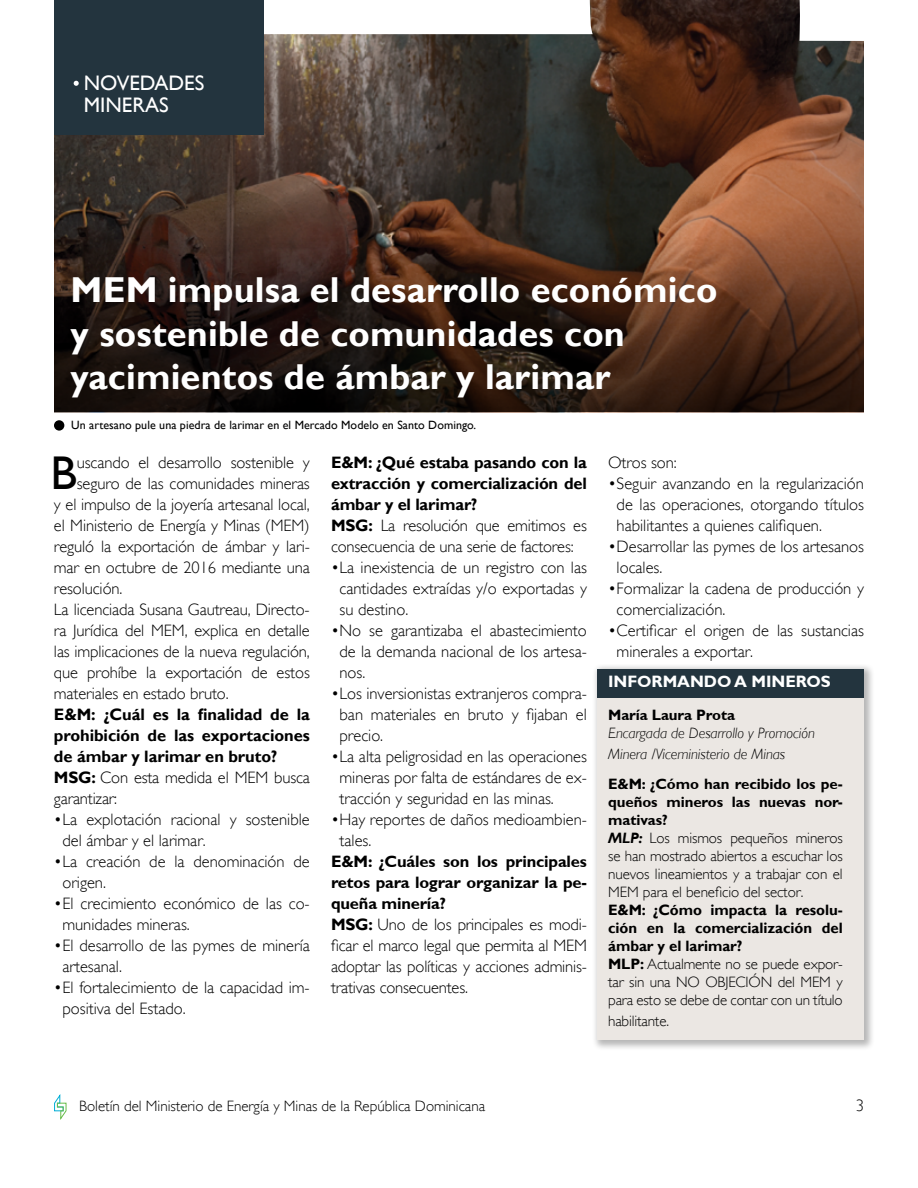
<style>
.page{position:relative;width:918px;height:1188px;background:#fff}
.page>*{position:absolute;margin:0;border:0;box-sizing:border-box;transform-origin:0 0}
.t1{font:47.25px "Gill Sans";color:#000}
.t2{font:700 36px/43.2px "Gill Sans";letter-spacing:.005em;color:#fff}
.t3{font:21px/22.6px "Gill Sans";color:#fff}
.t4{font:300 16.5px/21px "Gill Sans";color:#000}
.t5{font:700 16.5px/21px "Gill Sans";letter-spacing:-.01em;color:#000}
.t6{font:700 16.5px "Gill Sans";letter-spacing:-.005em;color:#fff}
.t7{font:300 15px/18px "Gill Sans";letter-spacing:-.005em;color:#000}
.t8{font:italic 300 15px/21px "Gill Sans";letter-spacing:-.005em;color:#000}
.t9{font:700 15px "Gill Sans";letter-spacing:-.005em;color:#000}
.t10{font:12px "Gill Sans";letter-spacing:.005em;color:#000}
.s1{font-weight:300}
.s2{font-weight:700}
.s3{font-weight:700;font-style:italic}
</style>
<div class="page">
<svg style="left:54px;top:1094px;width:13px;height:26px"></svg>
<div style="left:593px;top:664px;width:282px;height:387px;background:#000;opacity:.29"></div>
<div style="left:598px;top:669px;width:266px;height:371px;background:#ebe7e3"></div>
<img style="left:54px;top:0;width:810px;height:206px">
<svg style="left:54px;top:206px;width:810px;height:206px;background:#392318"></svg>
<div style="left:54px;top:420px;width:10px;height:11px;background:#000;border-radius:50%"></div>
<div style="left:54px;top:0;width:210px;height:135px;background:#23343e"></div>
<svg style="left:74px;top:81px;width:5px;height:5px"></svg>
<div style="left:598px;top:669px;width:266px;height:29px;background:#23343e"></div>
<p class="t3" style="left:84px;top:72px;width:122px">NOVEDADES<br>MINERAS</p>
<h2 class="t2" style="left:71px;top:270px;width:648px">MEM impulsa el desarrollo económico y sostenible de comunidades con yacimientos de ámbar y larimar</h2>
<p class="t10" style="left:71px;top:418px;width:406px">Un artesano pule una piedra de larimar en el Mercado Modelo en Santo Domingo.</p>
<h1 class="t1" style="left:50px;top:446px;width:28px">B</h1>
<p class="t4" style="left:77px;top:452px;width:235px">uscando el desarrollo sostenible y</p>
<p class="t4" style="left:77px;top:473px;width:235px">seguro de las comunidades mineras</p>
<p class="t4" style="left:54px;top:494px;width:257px">y el impulso de la joyería artesanal local,</p>
<p class="t4" style="left:54px;top:515px;width:257px">el Ministerio de Energía y Minas (MEM)</p>
<p class="t4" style="left:54px;top:536px;width:257px">reguló la exportación de ámbar y lari-</p>
<p class="t4" style="left:54px;top:557px;width:257px">mar en octubre de 2016 mediante una</p>
<p class="t4" style="left:54px;top:578px;width:70px">resolución.</p>
<p class="t4" style="left:54px;top:599px;width:257px">La licenciada Susana Gautreau, Directo-</p>
<p class="t4" style="left:54px;top:620px;width:257px">ra Jurídica del MEM, explica en detalle</p>
<p class="t4" style="left:54px;top:641px;width:257px">las implicaciones de la nueva regulación,</p>
<p class="t4" style="left:54px;top:662px;width:257px">que prohíbe la exportación de estos</p>
<p class="t4" style="left:54px;top:683px;width:176px">materiales en estado bruto.</p>
<p class="t5" style="left:54px;top:704px;width:257px">E&amp;M: ¿Cuál es la finalidad de la prohibición de las exportaciones de ámbar y larimar en bruto?<br>MSG: <span class="s1">Con esta medida el MEM busca garantizar:</span></p>
<p class="t4" style="left:62px;top:809px;width:249px;text-indent:-8px">•La explotación racional y sostenible del ámbar y el larimar.</p>
<p class="t4" style="left:62px;top:851px;width:249px;text-indent:-8px">•La creación de la denominación de origen.</p>
<p class="t4" style="left:62px;top:893px;width:249px;text-indent:-8px">•El crecimiento económico de las co&shy;munidades mineras.</p>
<p class="t4" style="left:62px;top:935px;width:249px;text-indent:-8px">•El desarrollo de las pymes de minería artesanal.</p>
<p class="t4" style="left:62px;top:977px;width:249px;text-indent:-8px">•El fortalecimiento de la capacidad im&shy;positiva del Estado.</p>
<p class="t5" style="left:331px;top:453px;width:257px">E&amp;M: ¿Qué estaba pasando con la extracción y comercialización del ámbar y el larimar?<br>MSG: <span class="s1">La resolución que emitimos es consecuencia de una serie de factores:</span></p>
<p class="t4" style="left:340px;top:557px;width:249px;text-align:justify;text-indent:-8px">•La inexistencia de un registro con las cantidades extraídas y/o exportadas y su destino.</p>
<p class="t4" style="left:340px;top:620px;width:249px;text-align:justify;text-indent:-8px">•No se garantizaba el abastecimiento de la demanda nacional de los artesa&shy;nos.</p>
<p class="t4" style="left:340px;top:683px;width:249px;text-align:justify;text-indent:-8px">•Los inversionistas extranjeros compra&shy;ban materiales en bruto y fijaban el precio.</p>
<p class="t4" style="left:340px;top:746px;width:249px;text-align:justify;text-indent:-8px">•La alta peligrosidad en las operaciones mineras por falta de estándares de ex&shy;tracción y seguridad en las minas.</p>
<p class="t4" style="left:340px;top:809px;width:249px;text-indent:-8px">•Hay reportes de daños medioambien&shy;tales.</p>
<p class="t4" style="left:331px;top:851px;width:257px"><span class="s2">E&amp;M: ¿Cuáles son los principales retos para lograr organizar la pe&shy;queña minería?<br></span><span class="s2">MSG:</span> Uno de los principales es modi&shy;ficar el marco legal que permita al MEM adoptar las políticas y acciones adminis&shy;trativas consecuentes.</p>
<p class="t4" style="left:608px;top:452px;width:70px">Otros son:</p>
<p class="t4" style="left:617px;top:473px;width:249px;text-align:justify;text-indent:-8px">•Seguir avanzando en la regularización de las operaciones, otorgando títulos habilitantes a quienes califiquen.</p>
<p class="t4" style="left:617px;top:536px;width:249px;text-indent:-8px">•Desarrollar las pymes de los artesanos locales.</p>
<p class="t4" style="left:617px;top:578px;width:249px;text-indent:-8px">•Formalizar la cadena de producción y comercialización.</p>
<p class="t4" style="left:617px;top:620px;width:249px;text-indent:-8px">•Certificar el origen de las sustancias minerales a exportar.</p>
<p class="t6" style="left:608px;top:672px;width:224px">INFORMANDO A MINEROS</p>
<p class="t9" style="left:608px;top:706px;width:128px">María Laura Prota</p>
<p class="t8" style="left:608px;top:722px;width:208px">Encargada de Desarrollo y Promoción<br>Minera /Viceministerio de Minas</p>
<p class="t7" style="left:608px;top:775px;width:236px"><span class="s2">E&amp;M: ¿Cómo han recibido los pe&shy;queños mineros las nuevas nor&shy;mativas?<br></span><span class="s3">MLP:</span> Los mismos pequeños mineros se han mostrado abiertos a escuchar los nuevos lineamientos y a trabajar con el<br>MEM para el beneficio del sector.</p>
<p class="t7" style="left:608px;top:901px;width:236px"><span class="s2">E&amp;M: ¿Cómo impacta la resolu&shy;ción en la comercialización del ámbar y el larimar?<br>MLP:</span> Actualmente no se puede expor&shy;tar sin una NO OBJECIÓN del MEM y para esto se debe de contar con un título</p>
<p class="t7" style="left:608px;top:1012px;width:62px">habilitante.</p>
<p class="t7" style="left:79px;top:1097px;width:408px">Boletín del Ministerio de Energía y Minas de la República Dominicana</p>
<p class="t4" style="left:856px;top:1095px;width:10px">3</p>
</div>
